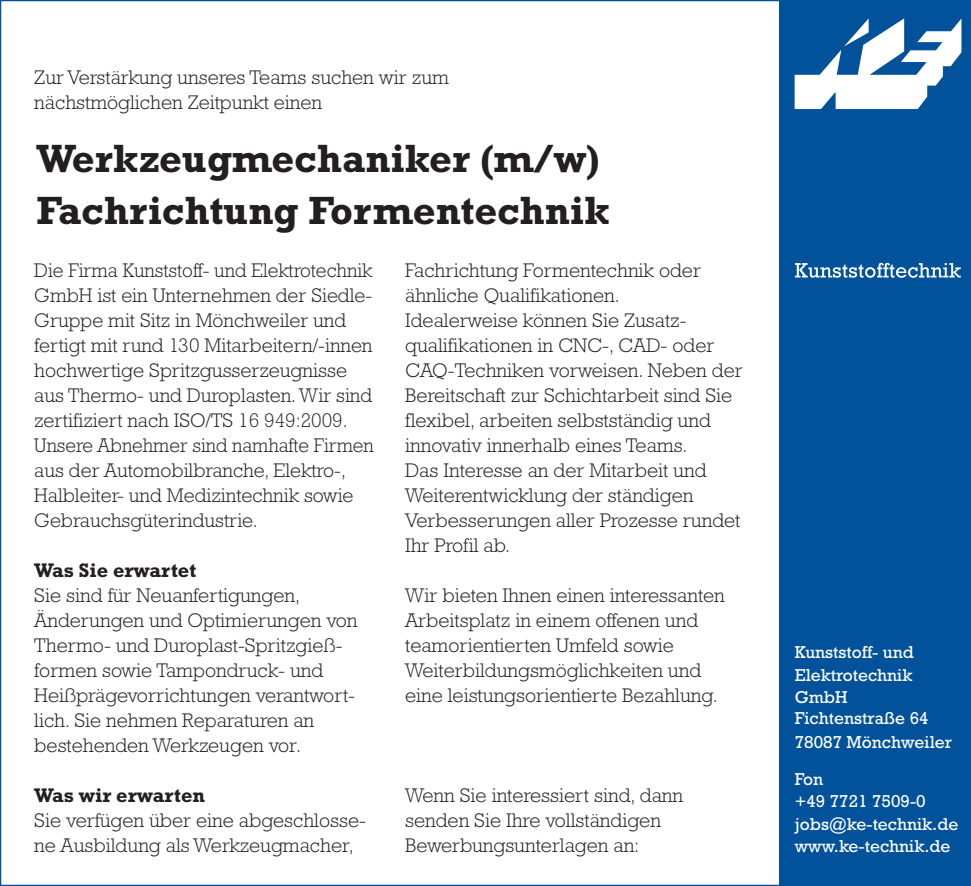
<style>
.page{position:relative;width:971px;height:886px;background:#fff}
.page>*{position:absolute;margin:0;border:0;box-sizing:border-box;transform-origin:0 0}
.t1{font:700 40px/52.5px "Rockwell Std";color:#231f20}
.t2{font:300 20px/25px "Rockwell Std";color:#231f20}
.t3{font:700 20px "Rockwell Std";color:#231f20}
.t4{font:17.5px/22.5px "Rockwell Std";color:#fff}
</style>
<div class="page">
<div style="left:780px;top:0;width:191px;height:886px;background:#01529a"></div>
<svg style="left:795px;top:263px;width:166px;height:15px"></svg>
<svg style="left:794px;top:18px;width:167px;height:91px"></svg>
<p class="t2" style="left:34px;top:65px;width:416px">Zur Verstärkung unseres Teams suchen wir zum nächstmöglichen Zeitpunkt einen</p>
<h1 class="t1" style="left:36px;top:131px;width:575px">Werkzeugmechaniker (m/w)<br>Fachrichtung Formentechnik</h1>
<p class="t2" style="left:34px;top:258px;width:341px">Die Firma Kunststoff- und Elektrotechnik GmbH ist ein Unternehmen der Siedle-Gruppe mit Sitz in Mönchweiler und fertigt mit rund 130 Mitarbeitern/-innen hochwertige Spritzgusserzeugnisse aus Thermo- und Duroplasten. Wir sind zertifiziert nach ISO/TS 16 949:2009.<br>Unsere Abnehmer sind namhafte Firmen aus der Automobilbranche, Elektro-, Halbleiter- und Medizintechnik sowie Gebrauchsgüterindustrie.</p>
<p class="t3" style="left:34px;top:558px;width:163px">Was Sie erwartet</p>
<p class="t2" style="left:34px;top:583px;width:325px">Sie sind für Neuanfertigungen, Änderungen und Optimierungen von Thermo- und Duroplast-Spritzgieß&shy;formen sowie Tampondruck- und Heißprägevorrichtungen verantwort&shy;lich. Sie nehmen Reparaturen an bestehenden Werkzeugen vor.</p>
<p class="t3" style="left:34px;top:783px;width:172px">Was wir erwarten</p>
<p class="t2" style="left:34px;top:808px;width:333px">Sie verfügen über eine abgeschlosse&shy;ne Ausbildung als Werkzeugmacher,</p>
<p class="t2" style="left:405px;top:258px;width:339px">Fachrichtung Formentechnik oder ähnliche Qualifikationen.<br>Idealerweise können Sie Zusatz&shy;qualifikationen in CNC-, CAD- oder CAQ-Techniken vorweisen. Neben der Bereitschaft zur Schichtarbeit sind Sie flexibel, arbeiten selbstständig und innovativ innerhalb eines Teams.<br>Das Interesse an der Mitarbeit und Weiterentwicklung der ständigen Verbesserungen aller Prozesse rundet Ihr Profil ab.</p>
<p class="t2" style="left:405px;top:583px;width:321px">Wir bieten Ihnen einen interessanten Arbeitsplatz in einem offenen und teamorientierten Umfeld sowie Weiterbildungsmöglichkeiten und eine leistungsorientierte Bezahlung.</p>
<p class="t2" style="left:405px;top:783px;width:279px">Wenn Sie interessiert sind, dann senden Sie Ihre vollständigen<br>Bewerbungsunterlagen an:</p>
<p class="t4" style="left:795px;top:640px;width:135px">Kunststoff- und<br>Elektrotechnik<br>GmbH<br>Fichtenstraße 64</p>
<p class="t4" style="left:795px;top:730px;width:159px">78087 Mönchweiler</p>
<p class="t4" style="left:795px;top:767px;width:165px">Fon<br>+49 7721 7509-0 jobs@ke-technik.de www.ke-technik.de</p>
</div>
